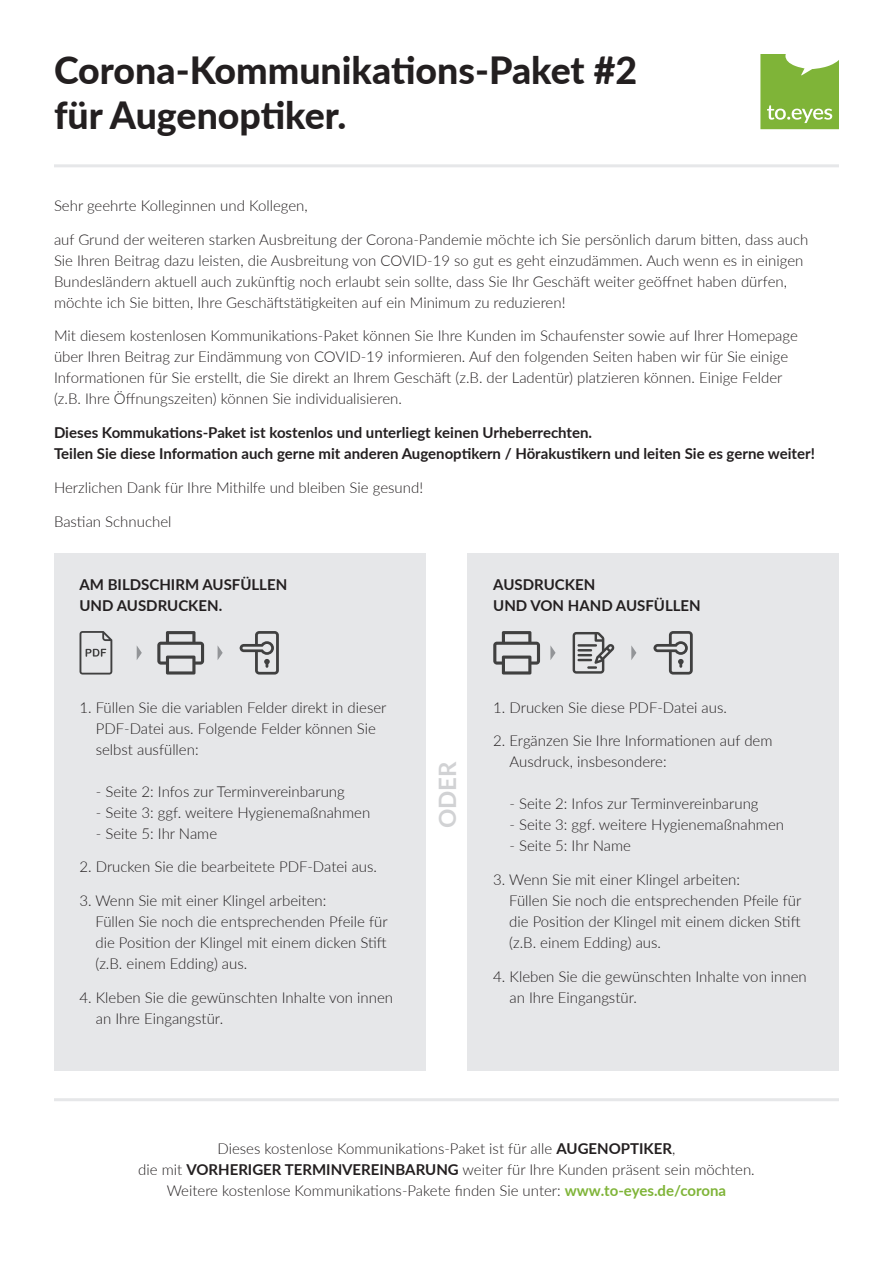
<style>
.page{position:relative;width:893px;height:1263px;background:#fff}
.page>*{position:absolute;margin:0;border:0;box-sizing:border-box;transform-origin:0 0}
.t1{font:800 37.5px "Lato";color:#231f20}
.t2{font:700 24px "Lato";color:#d1d2d4}
.t3{font:300 15px/21px "Lato";color:#231f20}
.t4{font:700 15px/21px "Lato";color:#231f20}
.s1{font-weight:700}
.s2{font-weight:700;color:#7fb438}
</style>
<div class="page">
<hr style="left:54px;top:164px;width:785px;height:3px;background:#e6e7e9">
<hr style="left:54px;top:1098px;width:785px;height:3px;background:#e6e7e9">
<svg style="left:760px;top:54px;width:79px;height:75px"></svg>
<div style="left:54px;top:553px;width:371px;height:517px;background:#e6e7e9"></div>
<div style="left:468px;top:553px;width:371px;height:517px;background:#e6e7e9"></div>
<svg style="left:157px;top:631px;width:47px;height:43px"></svg>
<svg style="left:240px;top:631px;width:39px;height:43px"></svg>
<svg style="left:137px;top:646px;width:5px;height:14px"></svg>
<svg style="left:218px;top:646px;width:5px;height:14px"></svg>
<svg style="left:493px;top:631px;width:47px;height:43px"></svg>
<svg style="left:573px;top:632px;width:42px;height:42px"></svg>
<svg style="left:653px;top:631px;width:40px;height:43px"></svg>
<svg style="left:550px;top:645px;width:6px;height:15px"></svg>
<svg style="left:631px;top:645px;width:5px;height:15px"></svg>
<svg style="left:80px;top:631px;width:32px;height:43px"></svg>
<p class="t1" style="left:54px;top:43px;width:585px">Corona-Kommunikations-Paket #2</p>
<p class="t1" style="left:54px;top:88px;width:294px">für Augenoptiker.</p>
<p class="t3" style="left:54px;top:194px;width:255px">Sehr geehrte Kolleginnen und Kollegen,</p>
<p class="t3" style="left:54px;top:228px;width:756px">auf Grund der weiteren starken Ausbreitung der Corona-Pandemie möchte ich Sie persönlich darum bitten, dass auch Sie Ihren Beitrag dazu leisten, die Ausbreitung von COVID-19 so gut es geht einzudämmen. Auch wenn es in einigen Bundesländern aktuell auch zukünftig noch erlaubt sein sollte, dass Sie Ihr Geschäft weiter geöffnet haben dürfen, möchte ich Sie bitten, Ihre Geschäftstätigkeiten auf ein Minimum zu reduzieren!</p>
<p class="t3" style="left:54px;top:325px;width:745px">Mit diesem kostenlosen Kommunikations-Paket können Sie Ihre Kunden im Schaufenster sowie auf Ihrer Homepage über Ihren Beitrag zur Eindämmung von COVID-19 informieren. Auf den folgenden Seiten haben wir für Sie einige Informationen für Sie erstellt, die Sie direkt an Ihrem Geschäft (z.B. der Ladentür) platzieren können. Einige Felder (z.B. Ihre Öffnungszeiten) können Sie individualisieren.</p>
<p class="t4" style="left:54px;top:421px;width:762px">Dieses Kommukations-Paket ist kostenlos und unterliegt keinen Urheberrechten.<br>Teilen Sie diese Information auch gerne mit anderen Augenoptikern / Hörakustikern und leiten Sie es gerne weiter!</p>
<p class="t3" style="left:54px;top:476px;width:371px">Herzlichen Dank für Ihre Mithilfe und bleiben Sie gesund!</p>
<p class="t3" style="left:54px;top:510px;width:119px">Bastian Schnuchel</p>
<p class="t4" style="left:80px;top:574px;width:209px">AM BILDSCHIRM AUSFÜLLEN<br>UND AUSDRUCKEN.</p>
<p class="t3" style="left:96px;top:696px;width:292px;text-indent:-16px">1. Füllen Sie die variablen Felder direkt in dieser<br>PDF-Datei aus. Folgende Felder können Sie selbst ausfüllen:</p>
<p class="t3" style="left:96px;top:780px;width:251px">- Seite 2: Infos zur Terminvereinbarung</p>
<p class="t3" style="left:96px;top:801px;width:276px">- Seite 3: ggf. weitere Hygienemaßnahmen</p>
<p class="t3" style="left:96px;top:822px;width:123px">- Seite 5: Ihr Name</p>
<p class="t3" style="left:80px;top:856px;width:299px">2. Drucken Sie die bearbeitete PDF-Datei aus.</p>
<p class="t3" style="left:95px;top:890px;width:294px;text-indent:-16px">3. Wenn Sie mit einer Klingel arbeiten:<br>Füllen Sie noch die entsprechenden Pfeile für die Position der Klingel mit einem dicken Stift (z.B. einem Edding) aus.</p>
<p class="t3" style="left:96px;top:986px;width:299px;text-indent:-16px">4. Kleben Sie die gewünschten Inhalte von innen an Ihre Eingangstür.</p>
<p class="t2" style="left:430px;top:828px;width:68px;rotate:-90deg">ODER</p>
<p class="t4" style="left:493px;top:574px;width:209px">AUSDRUCKEN<br>UND VON HAND AUSFÜLLEN</p>
<p class="t3" style="left:493px;top:696px;width:235px">1. Drucken Sie diese PDF-Datei aus.</p>
<p class="t3" style="left:510px;top:730px;width:264px;text-indent:-16px">2. Ergänzen Sie Ihre Informationen auf dem<br>Ausdruck, insbesondere:</p>
<p class="t3" style="left:510px;top:793px;width:251px">- Seite 2: Infos zur Terminvereinbarung</p>
<p class="t3" style="left:510px;top:814px;width:276px">- Seite 3: ggf. weitere Hygienemaßnahmen</p>
<p class="t3" style="left:510px;top:835px;width:123px">- Seite 5: Ihr Name</p>
<p class="t3" style="left:509px;top:869px;width:294px;text-indent:-16px">3. Wenn Sie mit einer Klingel arbeiten:<br>Füllen Sie noch die entsprechenden Pfeile für die Position der Klingel mit einem dicken Stift (z.B. einem Edding) aus.</p>
<p class="t3" style="left:510px;top:965px;width:299px;text-indent:-16px">4. Kleben Sie die gewünschten Inhalte von innen an Ihre Eingangstür.</p>
<p class="t3" style="left:217px;top:1138px;width:459px">Dieses kostenlose Kommunikations-Paket ist für alle <span class="s1">AUGENOPTIKER</span>,</p>
<p class="t3" style="left:138px;top:1159px;width:618px">die mit <span class="s1">VORHERIGER TERMINVEREINBARUNG</span> weiter für Ihre Kunden präsent sein möchten.</p>
<p class="t3" style="left:167px;top:1180px;width:561px">Weitere kostenlose Kommunikations-Pakete finden Sie unter: <span class="s2">www.to-eyes.de/corona</span></p>
</div>
